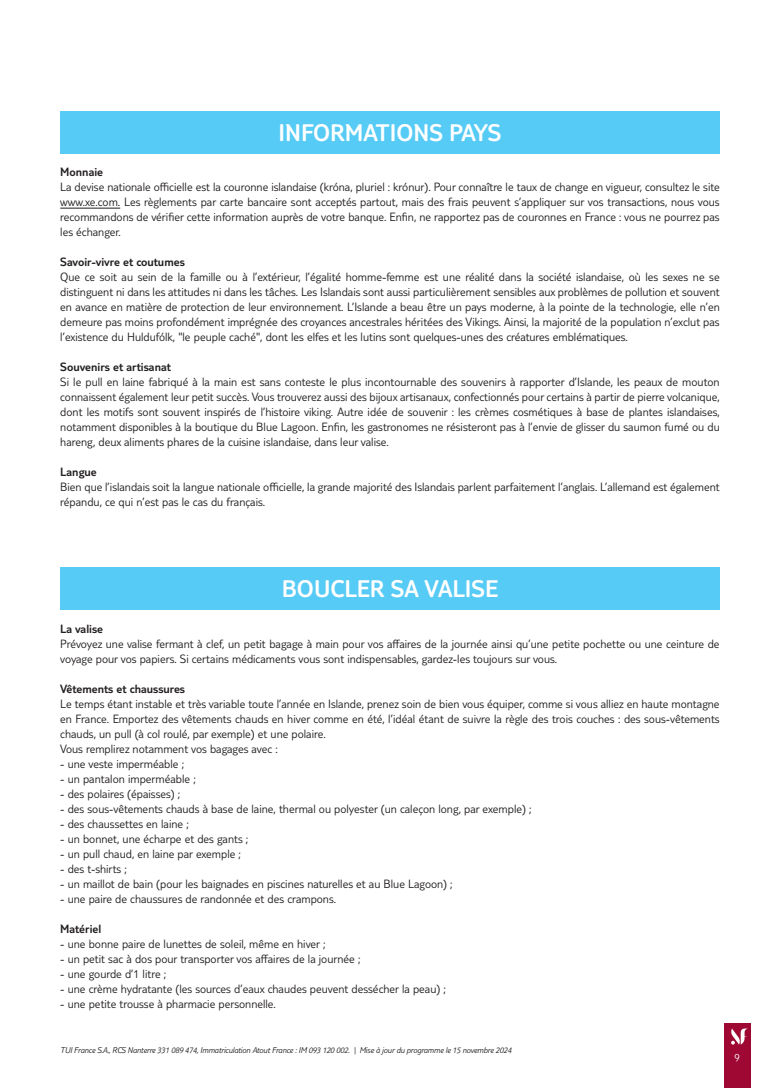
<style>
.page{position:relative;width:780px;height:1088px;background:#fff}
.page>*{position:absolute;margin:0;border:0;box-sizing:border-box;transform-origin:0 0}
.t1{font:300 25px "TUI Type";color:#fff}
.t2{font:300 12.5px/15px "TUI Type";color:#231f20;text-align:justify}
.t3{font:300 12.5px "TUI Type";color:#231f20}
.t4{font:300 11.25px "TUI Type";color:#fff}
.t5{font:italic 300 8.75px "TUI Type";letter-spacing:-.02em;color:#231f20}
</style>
<div class="page">
<div style="left:724px;top:1023px;width:26px;height:65px;background:#9e0832"></div>
<svg style="left:731px;top:1028px;width:17px;height:16px"></svg>
<hr style="left:60px;top:208px;width:60px;height:1px;background:#231f20">
<div style="left:60px;top:111px;width:659px;height:43px;background:#56cbf5"></div>
<div style="left:60px;top:567px;width:659px;height:43px;background:#56cbf5"></div>
<h1 class="t1" style="left:278px;top:118px;width:225px">INFORMATIONS PAYS</h1>
<p class="t3" style="left:60px;top:165px;width:44px">Monnaie</p>
<p class="t2" style="left:60px;top:179px;width:661px">La devise nationale officielle est la couronne islandaise (króna, pluriel : krónur). Pour connaître le taux de change en vigueur, consultez le site www.xe.com. Les règlements par carte bancaire sont acceptés partout, mais des frais peuvent s’appliquer sur vos transactions, nous vous recommandons de vérifier cette information auprès de votre banque. Enfin, ne rapportez pas de couronnes en France : vous ne pourrez pas les échanger.</p>
<p class="t3" style="left:60px;top:255px;width:126px">Savoir-vivre et coutumes</p>
<p class="t2" style="left:60px;top:269px;width:661px">Que ce soit au sein de la famille ou à l’extérieur, l’égalité homme-femme est une réalité dans la société islandaise, où les sexes ne se distinguent ni dans les attitudes ni dans les tâches. Les Islandais sont aussi particulièrement sensibles aux problèmes de pollution et souvent en avance en matière de protection de leur environnement. L’Islande a beau être un pays moderne, à la pointe de la technologie, elle n’en demeure pas moins profondément imprégnée des croyances ancestrales héritées des Vikings. Ainsi, la majorité de la population n’exclut pas l’existence du Huldufólk, "le peuple caché", dont les elfes et les lutins sont quelques-unes des créatures emblématiques.</p>
<p class="t3" style="left:60px;top:360px;width:112px">Souvenirs et artisanat</p>
<p class="t2" style="left:60px;top:374px;width:661px">Si le pull en laine fabriqué à la main est sans conteste le plus incontournable des souvenirs à rapporter d’Islande, les peaux de mouton connaissent également leur petit succès. Vous trouverez aussi des bijoux artisanaux, confectionnés pour certains à partir de pierre volcanique, dont les motifs sont souvent inspirés de l’histoire viking. Autre idée de souvenir : les crèmes cosmétiques à base de plantes islandaises, notamment disponibles à la boutique du Blue Lagoon. Enfin, les gastronomes ne résisteront pas à l’envie de glisser du saumon fumé ou du hareng, deux aliments phares de la cuisine islandaise, dans leur valise.</p>
<p class="t3" style="left:60px;top:465px;width:38px">Langue</p>
<p class="t2" style="left:60px;top:479px;width:661px">Bien que l’islandais soit la langue nationale officielle, la grande majorité des Islandais parlent parfaitement l’anglais. L’allemand est également répandu, ce qui n’est pas le cas du français.</p>
<h1 class="t1" style="left:282px;top:574px;width:218px">BOUCLER SA VALISE</h1>
<p class="t3" style="left:60px;top:621px;width:44px">La valise</p>
<p class="t2" style="left:60px;top:636px;width:660px">Prévoyez une valise fermant à clef, un petit bagage à main pour vos affaires de la journée ainsi qu’une petite pochette ou une ceinture de voyage pour vos papiers. Si certains médicaments vous sont indispensables, gardez-les toujours sur vous.</p>
<p class="t3" style="left:60px;top:681px;width:126px">Vêtements et chaussures</p>
<p class="t2" style="left:60px;top:696px;width:661px;text-align:left">Le temps étant instable et très variable toute l’année en Islande, prenez soin de bien vous équiper, comme si vous alliez en haute montagne en France. Emportez des vêtements chauds en hiver comme en été, l’idéal étant de suivre la règle des trois couches : des sous-vêtements chauds, un pull (à col roulé, par exemple) et une polaire.<br>Vous remplirez notamment vos bagages avec :</p>
<p class="t2" style="left:60px;top:756px;width:125px">- une veste imperméable ;</p>
<p class="t2" style="left:60px;top:771px;width:137px">- un pantalon imperméable ;</p>
<p class="t2" style="left:60px;top:786px;width:121px">- des polaires (épaisses) ;</p>
<p class="t2" style="left:60px;top:801px;width:472px">- des sous-vêtements chauds à base de laine, thermal ou polyester (un caleçon long, par exemple) ;</p>
<p class="t2" style="left:60px;top:816px;width:130px">- des chaussettes en laine ;</p>
<p class="t2" style="left:60px;top:831px;width:189px">- un bonnet, une écharpe et des gants ;</p>
<p class="t2" style="left:60px;top:846px;width:182px">- un pull chaud, en laine par exemple ;</p>
<p class="t2" style="left:60px;top:861px;width:68px">- des t-shirts ;</p>
<p class="t2" style="left:60px;top:876px;width:394px">- un maillot de bain (pour les baignades en piscines naturelles et au Blue Lagoon) ;</p>
<p class="t2" style="left:60px;top:891px;width:277px">- une paire de chaussures de randonnée et des crampons.</p>
<p class="t3" style="left:60px;top:921px;width:43px">Matériel</p>
<p class="t2" style="left:60px;top:936px;width:266px">- une bonne paire de lunettes de soleil, même en hiver ;</p>
<p class="t2" style="left:60px;top:951px;width:301px">- un petit sac à dos pour transporter vos affaires de la journée ;</p>
<p class="t2" style="left:60px;top:966px;width:107px">- une gourde d’1 litre ;</p>
<p class="t2" style="left:60px;top:981px;width:387px">- une crème hydratante (les sources d’eaux chaudes peuvent dessécher la peau) ;</p>
<p class="t2" style="left:60px;top:996px;width:217px">- une petite trousse à pharmacie personnelle.</p>
<p class="t5" style="left:60px;top:1045px;width:452px">TUI France S.A., RCS Nanterre 331 089 474, Immatriculation Atout France : IM 093 120 002. | Mise à jour du programme le 15 novembre 2024</p>
<p class="t4" style="left:734px;top:1050px;width:7px">9</p>
</div>
